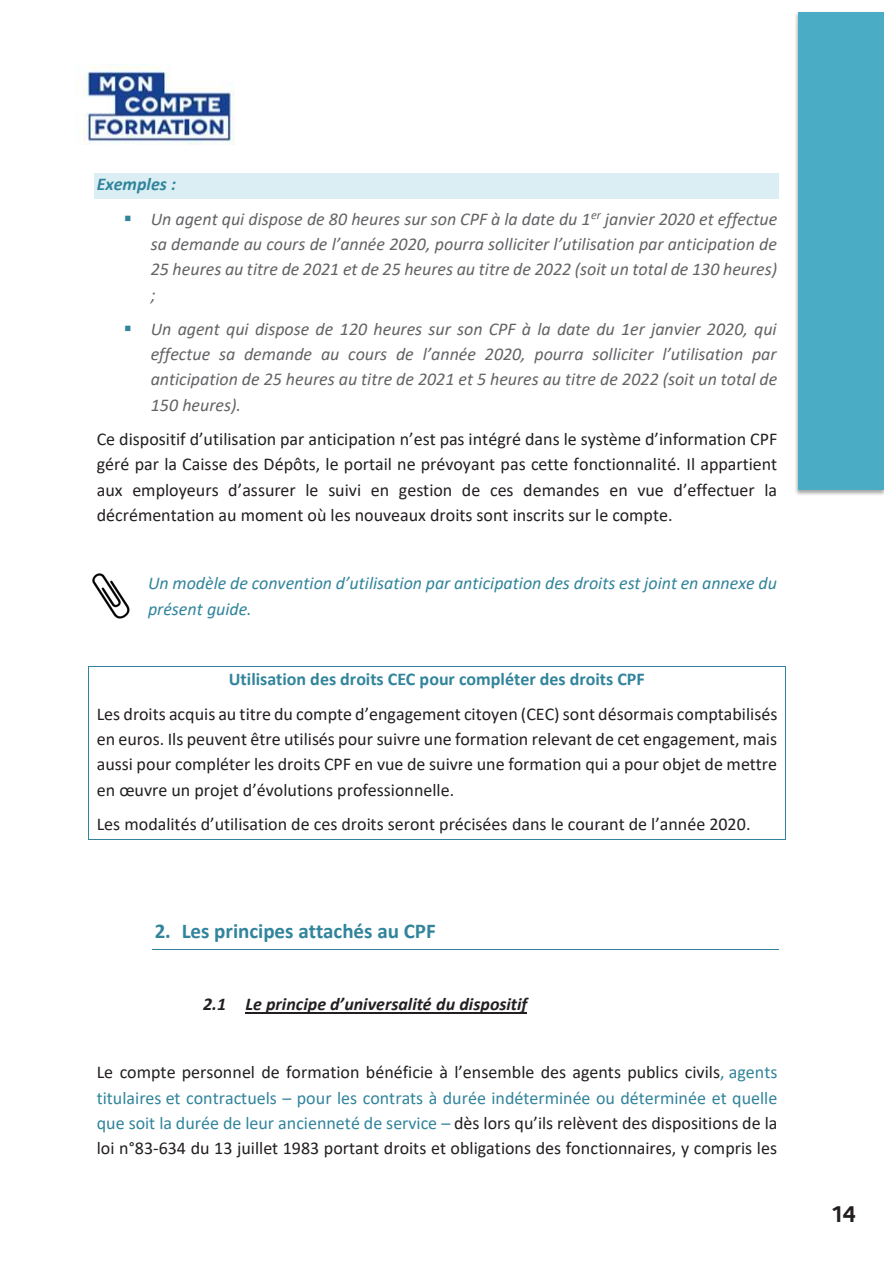
<style>
.page{position:relative;width:893px;height:1263px;background:#fff}
.page>*{position:absolute;margin:0;border:0;box-sizing:border-box;transform-origin:0 0}
.t1{font:700 22.5px "Marianne";color:#231f20}
.t2{font:700 21px "Calibri";color:#31849b}
.t3{font:18px/25.3px "Calibri";color:#231f20;text-align:justify}
.t4{font:italic 18px/25.2px "Calibri";color:#636366;text-align:justify}
.t5{font:italic 18px/25.2px "Calibri";color:#31849b}
.t6{font:italic 700 18px "Calibri";color:#231f20}
.t7{font:italic 700 18px "Calibri";color:#31849b}
.s1{color:#31849b}
.s2{font-weight:700;color:#31849b}
</style>
<div class="page">
<img style="left:75px;top:65px;width:160px;height:80px">
<div style="left:95px;top:173px;width:684px;height:26px;background:#daeef3"></div>
<hr style="left:89px;top:666px;width:696px;height:1px;background:#31849b">
<svg style="left:88px;top:666px;width:1px;height:28px"></svg>
<svg style="left:785px;top:666px;width:1px;height:28px"></svg>
<hr style="left:88px;top:694px;width:1px;height:34px;background:#31849b">
<hr style="left:785px;top:694px;width:1px;height:34px;background:#31849b">
<svg style="left:88px;top:728px;width:1px;height:76px"></svg>
<svg style="left:785px;top:728px;width:1px;height:76px"></svg>
<hr style="left:89px;top:839px;width:696px;height:1px;background:#31849b">
<hr style="left:88px;top:804px;width:1px;height:35px;background:#31849b">
<hr style="left:785px;top:804px;width:1px;height:35px;background:#31849b">
<hr style="left:152px;top:949px;width:627px;height:1px;background:#31849b">
<hr style="left:246px;top:1012px;width:281px;height:1px;background:#231f20">
<img style="left:795px;top:13px;width:88px;height:482px">
<div style="left:798px;top:12px;width:85px;height:478px;background:#4bacc6"></div>
<img style="left:92px;top:573px;width:38px;height:45px">
<p class="t7" style="left:97px;top:172px;width:81px">Exemples :</p>
<p class="t4" style="left:151px;top:205px;width:628px;text-indent:-27px"><span class="s1">▪</span> Un agent qui dispose de 80 heures sur son CPF à la date du 1<sup>er</sup> janvier 2020 et effectue sa demande au cours de l’année 2020, pourra solliciter l’utilisation par anticipation de 25 heures au titre de 2021 et de 25 heures au titre de 2022 (soit un total de 130 heures) ;</p>
<p class="t4" style="left:151px;top:315px;width:628px;text-indent:-27px"><span class="s1">▪</span> Un agent qui dispose de 120 heures sur son CPF à la date du 1er janvier 2020, qui effectue sa demande au cours de l’année 2020, pourra solliciter l’utilisation par anticipation de 25 heures au titre de 2021 et 5 heures au titre de 2022 (soit un total de 150 heures).</p>
<p class="t3" style="left:97px;top:426px;width:682px">Ce dispositif d’utilisation par anticipation n’est pas intégré dans le système d’information CPF géré par la Caisse des Dépôts, le portail ne prévoyant pas cette fonctionnalité. Il appartient aux employeurs d’assurer le suivi en gestion de ces demandes en vue d’effectuer la décrémentation au moment où les nouveaux droits sont inscrits sur le compte.</p>
<p class="t5" style="left:148px;top:570px;width:630px">Un modèle de convention d’utilisation par anticipation des droits est joint en annexe du présent guide.</p>
<p class="t3" style="left:97px;top:662px;width:682px;line-height:34.3px;text-align:center"><span class="s2">Utilisation des droits CEC pour compléter des droits CPF<br></span>Les droits acquis au titre du compte d’engagement citoyen (CEC) sont désormais comptabilisés</p>
<p class="t3" style="left:97px;top:726px;width:682px">en euros. Ils peuvent être utilisés pour suivre une formation relevant de cet engagement, mais aussi pour compléter les droits CPF en vue de suivre une formation qui a pour objet de mettre en œuvre un projet d’évolutions professionnelle.</p>
<p class="t3" style="left:97px;top:811px;width:655px">Les modalités d’utilisation de ces droits seront précisées dans le courant de l’année 2020.</p>
<p class="t2" style="left:155px;top:916px;width:283px">2. Les principes attachés au CPF</p>
<p class="t6" style="left:203px;top:991px;width:326px">2.1 Le principe d’universalité du dispositif</p>
<p class="t3" style="left:97px;top:1059px;width:682px">Le compte personnel de formation bénéficie à l’ensemble des agents publics civils<span class="s1">, agents titulaires et contractuels – pour les contrats à durée indéterminée ou déterminée et quelle que soit la durée de leur ancienneté de service –</span> dès lors qu’ils relèvent des dispositions de la loi n°83-634 du 13 juillet 1983 portant droits et obligations des fonctionnaires, y compris les</p>
<p class="t1" style="left:833px;top:1200px;width:25px">14</p>
</div>
